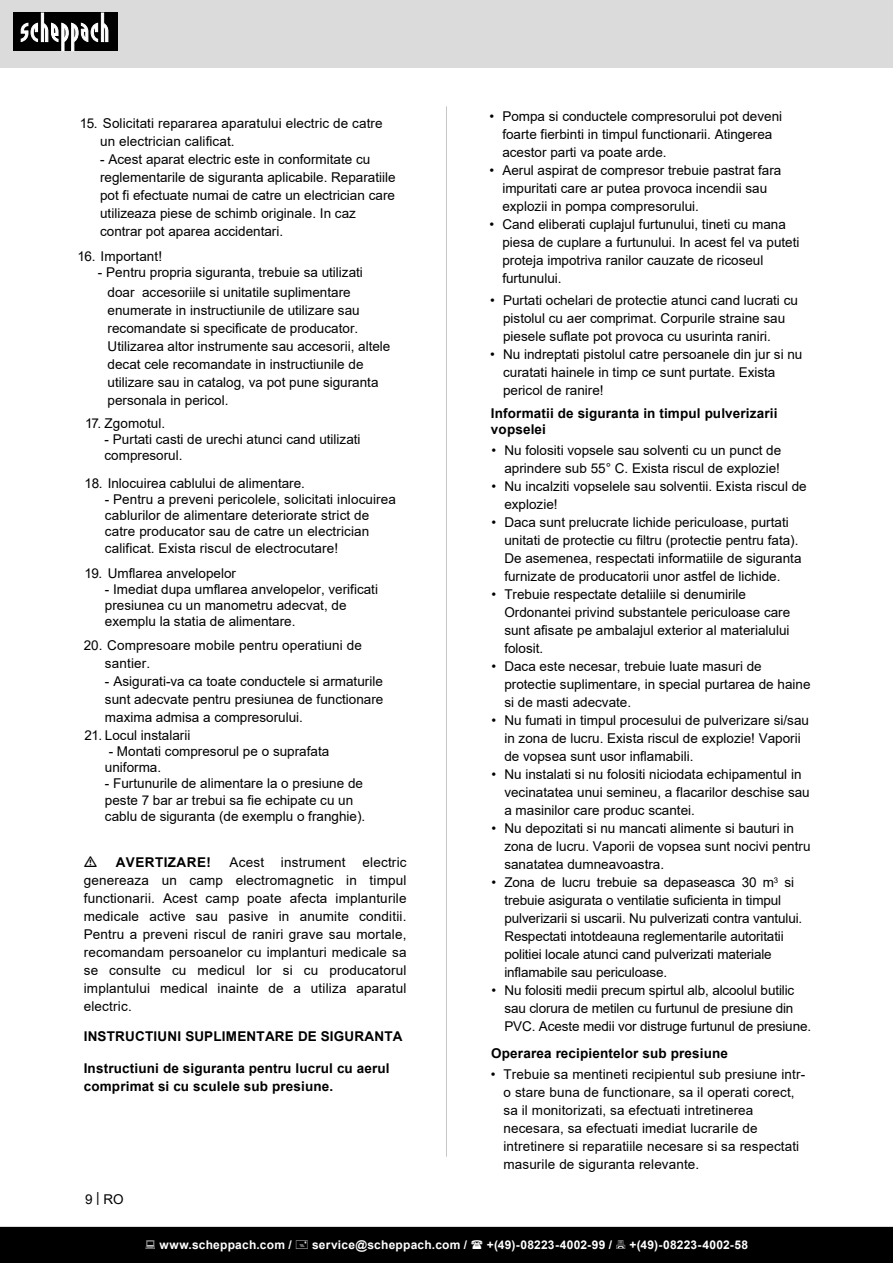
<style>
.page{position:relative;width:893px;height:1263px;background:#fff}
.page>*{position:absolute;margin:0;border:0;box-sizing:border-box;transform-origin:0 0}
.Subheadline{font:13.5px/18px "Arial";color:#000}
.Subheadline-2{font:700 13.5px/18px "Arial";letter-spacing:.01em;color:#000}
.Subheadline-3{font:700 13.5px "Arial";letter-spacing:.035em;color:#000}
.t1{font:700 12px "Arial";letter-spacing:.02em;color:#fff}
</style>
<div class="page">
<div style="left:0;top:0;width:893px;height:67px;background:#dbdbdb"></div>
<div style="left:13px;top:13px;width:105px;height:38px;background:#000"></div>
<svg style="left:21px;top:13px;width:87px;height:38px"></svg>
<hr style="left:446px;top:106px;width:1px;height:1051px;background:#c7c7c7">
<div style="left:0;top:1227px;width:893px;height:36px;background:#000"></div>
<p class="Subheadline" style="left:100px;top:114px;width:284px;text-indent:-20px">15. Solicitati repararea aparatului electric de catre un electrician calificat.</p>
<p class="Subheadline" style="left:100px;top:150px;width:297px">- Acest aparat electric este in conformitate cu reglementarile de siguranta aplicabile. Reparatiile pot fi efectuate numai de catre un electrician care utilizeaza piese de schimb originale. In caz contrar pot aparea accidentari.</p>
<p class="Subheadline" style="left:77px;top:247px;width:86px">16. Important!</p>
<p class="Subheadline" style="left:98px;top:262px;width:267px;line-height:19.8px;text-align:center">- Pentru propria siguranta, trebuie sa utilizati doar accesoriile si unitatile suplimentare</p>
<p class="Subheadline" style="left:108px;top:301px;width:284px">enumerate in instructiunile de utilizare sau recomandate si specificate de producator.<br>Utilizarea altor instrumente sau accesorii, altele decat cele recomandate in instructiunile de utilizare sau in catalog, va pot pune siguranta personala in pericol.</p>
<p class="Subheadline" style="left:85px;top:414px;width:82px">17. Zgomotul.</p>
<p class="Subheadline" style="left:105px;top:431px;width:258px;line-height:16.2px">- Purtati casti de urechi atunci cand utilizati compresorul.</p>
<p class="Subheadline" style="left:85px;top:474px;width:222px">18. Inlocuirea cablului de alimentare.</p>
<p class="Subheadline" style="left:105px;top:491px;width:293px;line-height:16.2px">- Pentru a preveni pericolele, solicitati inlocuirea cablurilor de alimentare deteriorate strict de catre producator sau de catre un electrician calificat. Exista riscul de electrocutare!</p>
<p class="Subheadline" style="left:84px;top:564px;width:153px">19. Umflarea anvelopelor</p>
<p class="Subheadline" style="left:105px;top:581px;width:275px;line-height:16.2px">- Imediat dupa umflarea anvelopelor, verificati presiunea cu un manometru adecvat, de exemplu la statia de alimentare.</p>
<p class="Subheadline" style="left:105px;top:636px;width:259px;text-indent:-21px">20. Compresoare mobile pentru operatiuni de santier.</p>
<p class="Subheadline" style="left:105px;top:672px;width:280px;text-align:justify">- Asigurati-va ca toate conductele si armaturile sunt adecvate pentru presiunea de functionare maxima admisa a compresorului.</p>
<p class="Subheadline" style="left:84px;top:726px;width:108px">21. Locul instalarii</p>
<p class="Subheadline" style="left:105px;top:743px;width:226px;line-height:16.2px">- Montati compresorul pe o suprafata uniforma.</p>
<p class="Subheadline" style="left:105px;top:775px;width:262px;line-height:16.2px">- Furtunurile de alimentare la o presiune de peste 7 bar ar trebui sa fie echipate cu un cablu de siguranta (de exemplu o franghie).</p>
<p class="Subheadline-3" style="left:116px;top:853px;width:97px">AVERTIZARE!</p>
<p class="Subheadline" style="left:84px;top:854px;width:324px;text-align:justify;text-indent:146px">Acest instrument electric genereaza un camp electromagnetic in timpul functionarii. Acest camp poate afecta implanturile medicale active sau pasive in anumite conditii.<br>Pentru a preveni riscul de raniri grave sau mortale, recomandam persoanelor cu implanturi medicale sa se consulte cu medicul lor si cu producatorul implantului medical inainte de a utiliza aparatul electric.</p>
<p class="Subheadline-2" style="left:84px;top:1027px;width:320px">INSTRUCTIUNI SUPLIMENTARE DE SIGURANTA</p>
<p class="Subheadline-2" style="left:84px;top:1059px;width:307px">Instructiuni de siguranta pentru lucrul cu aerul comprimat si cu sculele sub presiune.</p>
<p class="Subheadline" style="left:85px;top:1190px;width:40px">9|RO</p>
<p class="Subheadline" style="left:502px;top:107px;width:281px;text-indent:-13px">• Pompa si conductele compresorului pot deveni foarte fierbinti in timpul functionarii. Atingerea acestor parti va poate arde.</p>
<p class="Subheadline" style="left:502px;top:161px;width:281px;text-indent:-13px">• Aerul aspirat de compresor trebuie pastrat fara impuritati care ar putea provoca incendii sau explozii in pompa compresorului.</p>
<p class="Subheadline" style="left:502px;top:215px;width:299px;text-indent:-13px">• Cand eliberati cuplajul furtunului, tineti cu mana piesa de cuplare a furtunului. In acest fel va puteti proteja impotriva ranilor cauzate de ricoseul furtunului.</p>
<p class="Subheadline" style="left:503px;top:292px;width:296px;text-indent:-13px">• Purtati ochelari de protectie atunci cand lucrati cu pistolul cu aer comprimat. Corpurile straine sau piesele suflate pot provoca cu usurinta raniri.</p>
<p class="Subheadline" style="left:503px;top:346px;width:301px;text-indent:-13px">• Nu indreptati pistolul catre persoanele din jur si nu curatati hainele in timp ce sunt purtate. Exista pericol de ranire!</p>
<p class="Subheadline-2" style="left:491px;top:405px;width:288px;line-height:16.2px">Informatii de siguranta in timpul pulverizarii vopselei</p>
<p class="Subheadline" style="left:492px;top:441px;width:291px;text-align:right">• Nu folositi vopsele sau solventi cu un punct de aprindere sub 55° C. Exista riscul de explozie!</p>
<p class="Subheadline" style="left:504px;top:477px;width:304px;text-indent:-13px">• Nu incalziti vopselele sau solventii. Exista riscul de explozie!</p>
<p class="Subheadline" style="left:504px;top:513px;width:299px;text-indent:-13px">• Daca sunt prelucrate lichide periculoase, purtati unitati de protectie cu filtru (protectie pentru fata).<br>De asemenea, respectati informatiile de siguranta furnizate de producatorii unor astfel de lichide.</p>
<p class="Subheadline" style="left:504px;top:585px;width:287px;text-indent:-13px">• Trebuie respectate detaliile si denumirile Ordonantei privind substantele periculoase care sunt afisate pe ambalajul exterior al materialului folosit.</p>
<p class="Subheadline" style="left:504px;top:657px;width:308px;text-indent:-13px">• Daca este necesar, trebuie luate masuri de protectie suplimentare, in special purtarea de haine si de masti adecvate.</p>
<p class="Subheadline" style="left:504px;top:711px;width:306px;text-indent:-13px">• Nu fumati in timpul procesului de pulverizare si/sau in zona de lucru. Exista riscul de explozie! Vaporii de vopsea sunt usor inflamabili.</p>
<p class="Subheadline" style="left:504px;top:765px;width:307px;text-indent:-13px">• Nu instalati si nu folositi niciodata echipamentul in vecinatatea unui semineu, a flacarilor deschise sau a masinilor care produc scantei.</p>
<p class="Subheadline" style="left:504px;top:819px;width:308px;text-indent:-13px">• Nu depozitati si nu mancati alimente si bauturi in zona de lucru. Vaporii de vopsea sunt nocivi pentru sanatatea dumneavoastra.</p>
<p class="Subheadline" style="left:504px;top:873px;width:299px;text-indent:-13px">• Zona de lucru trebuie sa depaseasca 30 m<sup>3</sup> si trebuie asigurata o ventilatie suficienta in timpul pulverizarii si uscarii. Nu pulverizati contra vantului.<br>Respectati intotdeauna reglementarile autoritatii politiei locale atunci cand pulverizati materiale inflamabile sau periculoase.</p>
<p class="Subheadline" style="left:504px;top:981px;width:308px;text-indent:-13px">• Nu folositi medii precum spirtul alb, alcoolul butilic sau clorura de metilen cu furtunul de presiune din<br>PVC. Aceste medii vor distruge furtunul de presiune.</p>
<p class="Subheadline-2" style="left:491px;top:1044px;width:238px">Operarea recipientelor sub presiune</p>
<p class="Subheadline" style="left:503px;top:1065px;width:303px;text-indent:-13px">• Trebuie sa mentineti recipientul sub presiune intr&shy;o stare buna de functionare, sa il operati corect, sa il monitorizati, sa efectuati intretinerea necesara, sa efectuati imediat lucrarile de intretinere si reparatiile necesare si sa respectati masurile de siguranta relevante.</p>
<p class="t1" style="left:159px;top:1236px;width:134px">www.scheppach.com /</p>
<p class="t1" style="left:312px;top:1236px;width:157px">service@scheppach.com /</p>
<p class="t1" style="left:487px;top:1236px;width:127px">+(49)-08223-4002-99 /</p>
<p class="t1" style="left:629px;top:1236px;width:120px">+(49)-08223-4002-58</p>
</div>
